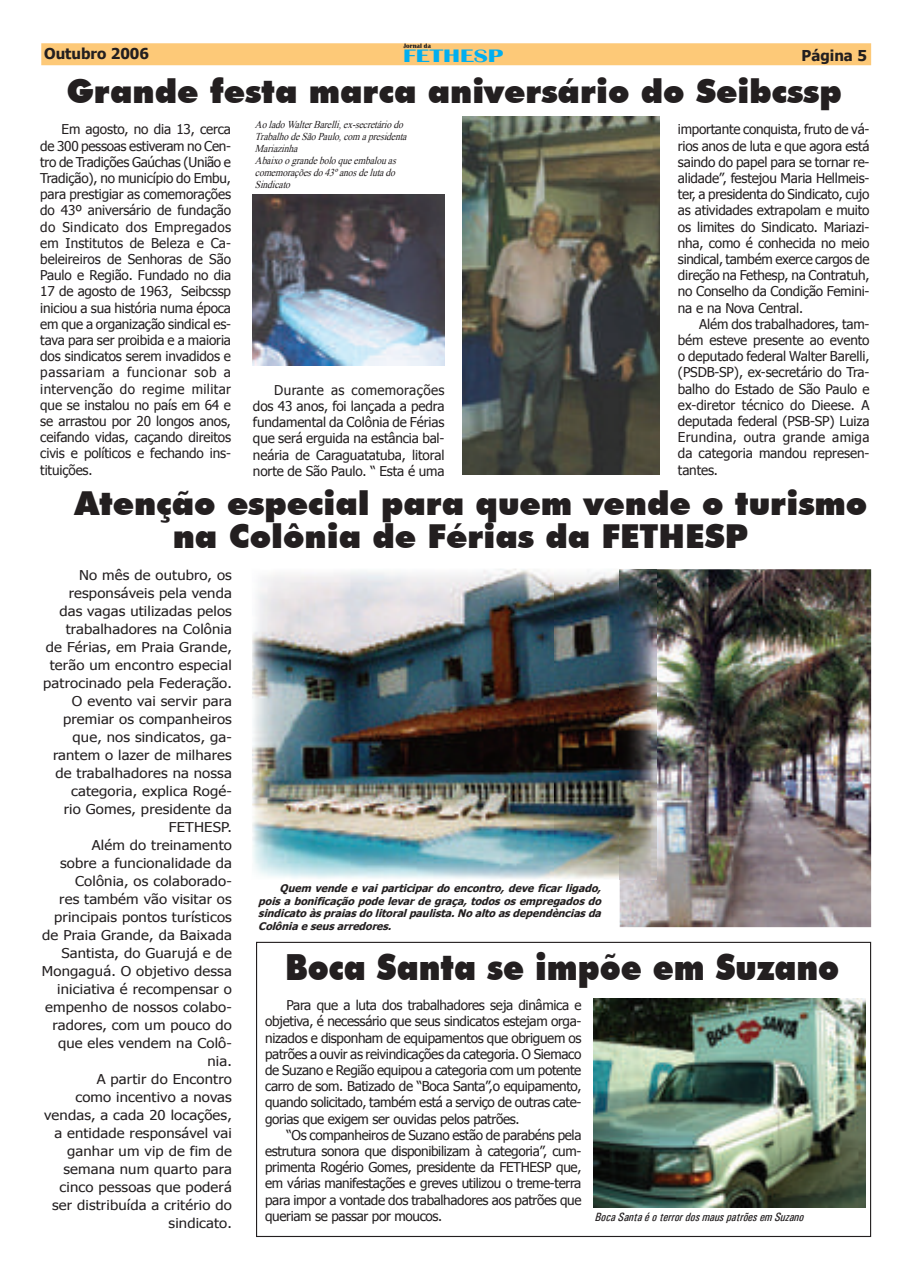
<style>
.page{position:relative;width:915px;height:1276px;background:#fff}
.page>*{position:absolute;margin:0;border:0;box-sizing:border-box;transform-origin:0 0}
.t1{font:900 36px "Futura BT";color:#231f20;scale:.9 1}
.t2{font:900 33px/33px "Futura BT";color:#231f20}
.t3{font:700 18.6px "Britannic";color:#00aeef;scale:1.38 1}
.t4{font:700 15px "Tahoma";color:#231f20}
.t5{font:13.5px/16.2px "Tahoma";letter-spacing:.01em;color:#231f20;text-align:justify}
.t6{font:13.5px/18px "Tahoma";letter-spacing:.01em;color:#231f20;text-align:right;scale:1.1 1}
.t7{font:italic 12px "Univers Condensed";color:#231f20}
.t8{font:italic 700 10.5px/12.6px "Tahoma";color:#231f20}
.t9{font:italic 10.5px/12px "Times New Roman";color:#231f20;scale:.9 1}
.t10{font:700 6.6px "Britannic";color:#231f20}
</style>
<div class="page">
<img style="left:619px;top:569px;width:251px;height:358px">
<img style="left:252px;top:568px;width:367px;height:311px">
<img style="left:619px;top:569px;width:37px;height:310px">
<img style="left:252px;top:194px;width:192px;height:171px">
<img style="left:462px;top:117px;width:197px;height:358px">
<div style="left:42px;top:44px;width:828px;height:20px;background:#fdc978"></div>
<div style="left:41px;top:43px;width:829px;height:22px;border:2px solid #fdc978"></div>
<img style="left:593px;top:998px;width:272px;height:209px">
<p class="t10" style="left:403px;top:42px;width:29px">Jornal da</p>
<p class="t4" style="left:44px;top:43px;width:106px">Outubro 2006</p>
<p class="t4" style="left:801px;top:45px;width:67px">Página 5</p>
<h3 class="t3" style="left:403px;top:46px;width:74px">FETHESP</h3>
<h2 class="t2" style="left:66px;top:74px;width:776px">Grande festa marca aniversário do Seibcssp</h2>
<p class="t5" style="left:40px;top:121px;width:192px;text-indent:21px">Em agosto, no dia 13, cerca de 300 pessoas estiveram no Cen&shy;tro de Tradições Gaúchas (União e Tradição), no município do Embu, para prestigiar as comemorações do 43º aniversário de fundação do Sindicato dos Empregados em Institutos de Beleza e Ca&shy;beleireiros de Senhoras de São Paulo e Região. Fundado no dia 17 de agosto de 1963, Seibcssp iniciou a sua história numa época em que a organização sindical es&shy;tava para ser proibida e a maioria dos sindicatos serem invadidos e passariam a funcionar sob a intervenção do regime militar que se instalou no país em 64 e se arrastou por 20 longos anos, ceifando vidas, caçando direitos civis e políticos e fechando ins&shy;tituições.</p>
<p class="t5" style="left:677px;top:121px;width:193px">importante conquista, fruto de vá&shy;rios anos de luta e que agora está saindo do papel para se tornar re&shy;alidade”, festejou Maria Hellmeis&shy;ter, a presidenta do Sindicato, cujo as atividades extrapolam e muito os limites do Sindicato. Mariazi&shy;nha, como é conhecida no meio sindical, também exerce cargos de direção na Fethesp, na Contratuh, no Conselho da Condição Femini&shy;na e na Nova Central.</p>
<p class="t9" style="left:255px;top:118px;width:174px">AoladoWalterBarelli,ex-secretáriodo<br>TrabalhodeSãoPaulo,com apresidenta<br>Mariazinha<br>Abaixoograndeboloqueembalouas comemoraçõesdo43ºanosdelutado<br>Sindicato</p>
<p class="t5" style="left:677px;top:315px;width:193px;text-indent:21px">Além dos trabalhadores, tam&shy;bém esteve presente ao evento o deputado federal Walter Barelli, (PSDB-SP), ex-secretário do Tra&shy;balho do Estado de São Paulo e ex-diretor técnico do Dieese. A deputada federal (PSB-SP) Luiza Erundina, outra grande amiga da categoria mandou represen&shy;tantes.</p>
<p class="t5" style="left:253px;top:381px;width:193px;text-indent:21px">Durante as comemorações dos 43 anos, foi lançada a pedra fundamental da Colônia de Férias que será erguida na estância bal&shy;neária de Caraguatatuba, litoral norte de São Paulo. “ Esta é uma</p>
<h2 class="t2" style="left:173px;top:486px;width:696px;text-indent:-98px">Atenção especial para quem vende o turismo na Colônia de Férias da FETHESP</h2>
<p class="t6" style="left:42px;top:565px;width:174px">No mês de outubro, os responsáveis pela venda<br>das vagas utilizadas pelos trabalhadores na Colônia<br>de Férias, em Praia Grande, terão um encontro especial patrocinado pela Federação.<br>O evento vai servir para premiar os companheiros que, nos sindicatos, ga&shy;rantem o lazer de milhares de trabalhadores na nossa categoria, explica Rogé-<br>rio Gomes, presidente da<br>FETHESP.<br>Além do treinamento<br>sobre a funcionalidade da<br>Colônia, os colaborado-<br>res também vão visitar os principais pontos turísticos de Praia Grande, da Baixada<br>Santista, do Guarujá e de<br>Mongaguá. O objetivo dessa iniciativa é recompensar o empenho de nossos colabo&shy;radores, com um pouco do que eles vendem na Colô&shy;nia.<br>A partir do Encontro<br>como incentivo a novas vendas, a cada 20 locações, a entidade responsável vai ganhar um vip de fim de semana num quarto para cinco pessoas que poderá ser distribuída a critério do sindicato.</p>
<p class="t8" style="left:258px;top:881px;width:347px;text-indent:21px">Quem vendeevaiparticipardoencontro, deveficarligado, poisabonificaçãopodelevardegraça, todososempregadosdo sindicatoàspraiasdolitoralpaulista.Noaltoasdependènciasda Colôniaeseusarredores.</p>
<h1 class="t1" style="left:285px;top:945px;width:617px">Boca Santa se impõe em Suzano</h1>
<p class="t5" style="left:265px;top:996px;width:318px;text-indent:21px">Para que a luta dos trabalhadores seja dinâmica e objetiva, é necessário que seus sindicatos estejam orga&shy;nizados e disponham de equipamentos que obriguem os patrões a ouvir as reivindicações da categoria. O Siemaco de Suzano e Região equipou a categoria com um potente carro de som. Batizado de “Boca Santa”,o equipamento, quando solicitado, também está a serviço de outras cate&shy;gorias que exigem ser ouvidas pelos patrões.</p>
<p class="t5" style="left:265px;top:1126px;width:318px;text-indent:21px">“Os companheiros de Suzano estão de parabéns pela estrutura sonora que disponibilizam à categoria”, cum&shy;primenta Rogério Gomes, presidente da FETHESP que, em várias manifestações e greves utilizou o treme-terra para impor a vontade dos trabalhadores aos patrões que queriam se passar por moucos.</p>
<p class="t7" style="left:594px;top:1210px;width:214px">BocaSantaéoterrordosmauspatrõesem Suzano</p>
</div>
